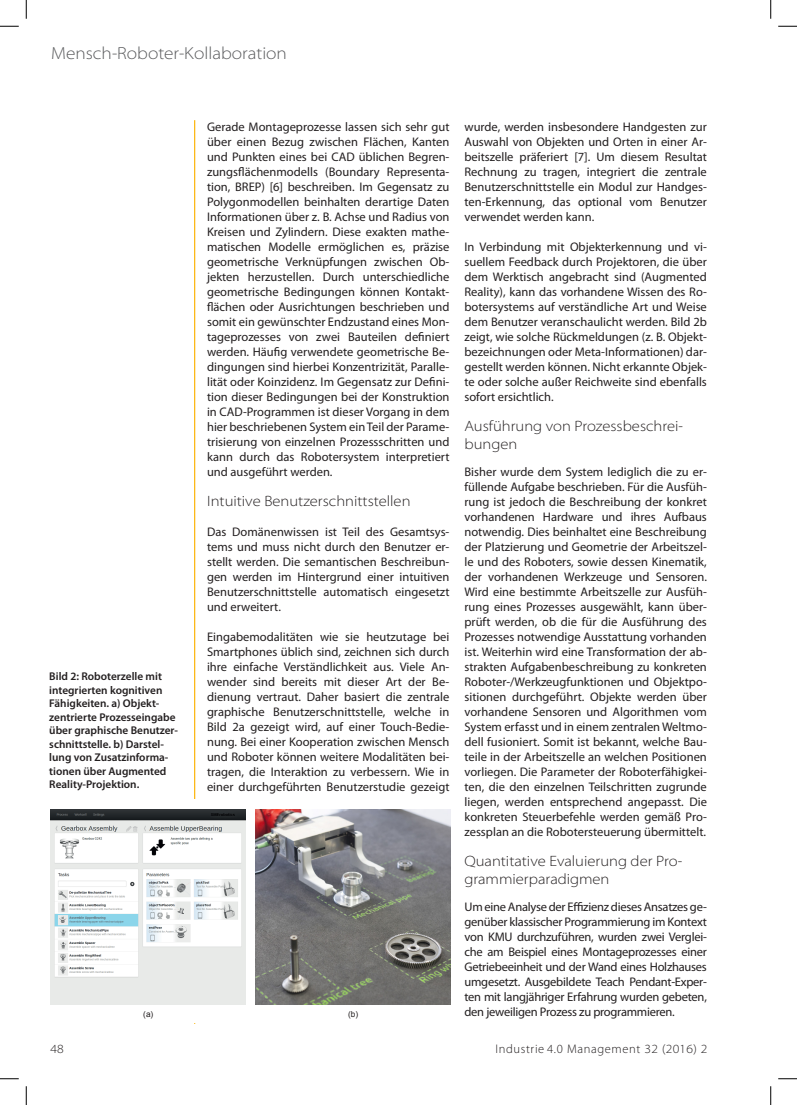
<style>
.page{position:relative;width:797px;height:1105px;background:#fff}
.page>*{position:absolute;margin:0;border:0;box-sizing:border-box;transform-origin:0 0}
.t1{font:300 semi-expanded 17.5px "Myriad Pro";color:#57585a}
.subhead{font:300 semi-expanded 15px/18px "Myriad Pro";color:#231f20}
.t2{font:12.5px/15px "Myriad Pro";color:#231f20;text-align:justify}
.t3{font:12.5px "Myriad Pro";letter-spacing:-.02em;color:#231f20}
.t4{font:300 12.5px "Myriad Pro";letter-spacing:.05em;color:#231f20}
.t5{font:300 semi-expanded 12.5px "Myriad Pro";color:#231f20}
.bildtitellinks{font:600 11.25px/13.5px "Myriad Pro";color:#231f20}
.t6{font:8.25px "Arial";color:#231f20}
.s1{font-stretch:semi-expanded}
</style>
<div class="page">
<hr style="left:194px;top:120px;width:1px;height:904px;background:#fcb814">
<img style="left:255px;top:810px;width:195px;height:195px">
<img style="left:51px;top:810px;width:195px;height:195px">
<svg style="left:0;top:25px;width:19px;height:2px"></svg>
<svg style="left:778px;top:25px;width:19px;height:2px"></svg>
<svg style="left:0;top:1078px;width:19px;height:1px"></svg>
<svg style="left:778px;top:1078px;width:19px;height:1px"></svg>
<svg style="left:25px;top:0;width:2px;height:19px"></svg>
<svg style="left:25px;top:1086px;width:2px;height:19px"></svg>
<svg style="left:770px;top:0;width:1px;height:19px"></svg>
<svg style="left:770px;top:1086px;width:1px;height:19px"></svg>
<h1 class="t1" style="left:51px;top:44px;width:237px">Mensch-Roboter-Kollaboration</h1>
<p class="bildtitellinks" style="left:49px;top:670px;width:130px">Bild 2: Roboterzelle mit integrierten kognitiven<br>Fähigkeiten. a) Objekt&shy;zentrierte Prozesseingabe über graphische Benutzer&shy;schnittstelle. b) Darstel&shy;lung von Zusatzinforma&shy;tionen über Augmented<br>Reality-Projektion.</p>
<p class="t2" style="left:207px;top:120px;width:244px">Gerade Montageprozesse lassen sich sehr gut über einen Bezug zwischen Flächen, Kanten und Punkten eines bei CAD üblichen Begren&shy;zungsflächenmodells (Boundary Representa&shy;tion, BREP) [6] beschreiben. Im Gegensatz zu Polygonmodellen beinhalten derartige Daten Informationen über z. B. Achse und Radius von Kreisen und Zylindern. Diese exakten mathe&shy;matischen Modelle ermöglichen es, präzise geometrische Verknüpfungen zwischen Ob&shy;jekten herzustellen. Durch unterschiedliche geometrische Bedingungen können Kontakt&shy;flächen oder Ausrichtungen beschrieben und somit ein gewünschter Endzustand eines Mon&shy;tageprozesses von zwei Bauteilen definiert werden. Häufig verwendete geometrische Be&shy;dingungen sind hierbei Konzentrizität, Paralle&shy;lität oder Koinzidenz. Im Gegensatz zur Defini&shy;tion dieser Bedingungen bei der Konstruktion in CAD-Programmen ist dieser Vorgang in dem hier beschriebenen System ein Teil der Parame&shy;trisierung von einzelnen Prozessschritten und kann durch das Robotersystem interpretiert und ausgeführt werden.</p>
<p class="subhead" style="left:207px;top:492px;width:205px">Intuitive Benutzerschnittstellen</p>
<p class="t2" style="left:207px;top:525px;width:244px">Das Domänenwissen ist Teil des Gesamtsys&shy;tems und muss nicht durch den Benutzer er&shy;stellt werden. Die semantischen Beschreibun&shy;gen werden im Hintergrund einer intuitiven Benutzerschnittstelle automatisch eingesetzt und erweitert.</p>
<p class="t2" style="left:207px;top:630px;width:244px">Eingabemodalitäten wie sie heutzutage bei Smartphones üblich sind, zeichnen sich durch ihre einfache Verständlichkeit aus. Viele An&shy;wender sind bereits mit dieser Art der Be&shy;dienung vertraut. Daher basiert die zentrale graphische Benutzerschnittstelle, welche in Bild 2a gezeigt wird, auf einer Touch-Bedie&shy;nung. Bei einer Kooperation zwischen Mensch und Roboter können weitere Modalitäten bei&shy;tragen, die Interaktion zu verbessern. Wie in einer durchgeführten Benutzerstudie gezeigt</p>
<p class="t2" style="left:464px;top:120px;width:244px">wurde, werden insbesondere Handgesten zur Auswahl von Objekten und Orten in einer Ar&shy;beitszelle präferiert [7]. Um diesem Resultat Rechnung zu tragen, integriert die zentrale Benutzerschnittstelle ein Modul zur Handges&shy;ten-Erkennung, das optional vom Benutzer verwendet werden kann.</p>
<p class="t2" style="left:464px;top:240px;width:244px">In Verbindung mit Objekterkennung und vi&shy;suellem Feedback durch Projektoren, die über dem Werktisch angebracht sind (Augmented Reality), kann das vorhandene Wissen des Ro&shy;botersystems auf verständliche Art und Weise dem Benutzer veranschaulicht werden. Bild 2b zeigt, wie solche Rückmeldungen (z. B. Objekt&shy;bezeichnungen oder Meta-Informationen) dar&shy;gestellt werden können. Nicht erkannte Objek&shy;te oder solche außer Reichweite sind ebenfalls sofort ersichtlich.</p>
<p class="subhead" style="left:464px;top:417px;width:220px">Ausführung von Prozessbeschrei&shy;bungen</p>
<p class="t2" style="left:464px;top:465px;width:244px">Bisher wurde dem System lediglich die zu er&shy;füllende Aufgabe beschrieben. Für die Ausfüh&shy;rung ist jedoch die Beschreibung der konkret vorhandenen Hardware und ihres Aufbaus notwendig. Dies beinhaltet eine Beschreibung der Platzierung und Geometrie der Arbeitszel&shy;le und des Roboters, sowie dessen Kinematik, der vorhandenen Werkzeuge und Sensoren.<br>Wird eine bestimmte Arbeitszelle zur Ausfüh&shy;rung eines Prozesses ausgewählt, kann über&shy;prüft werden, ob die für die Ausführung des Prozesses notwendige Ausstattung vorhanden ist. Weiterhin wird eine Transformation der ab&shy;strakten Aufgabenbeschreibung zu konkreten Roboter-/Werkzeugfunktionen und Objektpo&shy;sitionen durchgeführt. Objekte werden über vorhandene Sensoren und Algorithmen vom System erfasst und in einem zentralen Weltmo&shy;dell fusioniert. Somit ist bekannt, welche Bau&shy;teile in der Arbeitszelle an welchen Positionen vorliegen. Die Parameter der Roboterfähigkei&shy;ten, die den einzelnen Teilschritten zugrunde liegen, werden entsprechend angepasst. Die konkreten Steuerbefehle werden gemäß Pro&shy;zessplan an die Robotersteuerung übermittelt.</p>
<p class="subhead" style="left:464px;top:852px;width:219px">Quantitative Evaluierung der Pro&shy;grammierparadigmen</p>
<p class="t2" style="left:464px;top:900px;width:244px">Um eine Analyse der Effizienz dieses Ansatzes ge&shy;genüber klassischer Programmierung im Kontext von KMU durchzuführen, wurden zwei Verglei&shy;che am Beispiel eines Montageprozesses einer Getriebeeinheit und der Wand eines Holzhauses umgesetzt. Ausgebildete Teach Pendant-Exper&shy;ten mit langjähriger Erfahrung wurden gebeten,</p>
<p class="t6" style="left:143px;top:1009px;width:12px">(a)</p>
<p class="t6" style="left:348px;top:1009px;width:12px">(b)</p>
<p class="t3" style="left:464px;top:1005px;width:212px">den jeweiligen Prozess zu programmieren.</p>
<p class="t5" style="left:51px;top:1042px;width:15px">48</p>
<p class="t4" style="left:495px;top:1042px;width:213px">Industrie 4.0 Management <span class="s1">32 (2016) 2</span></p>
</div>
